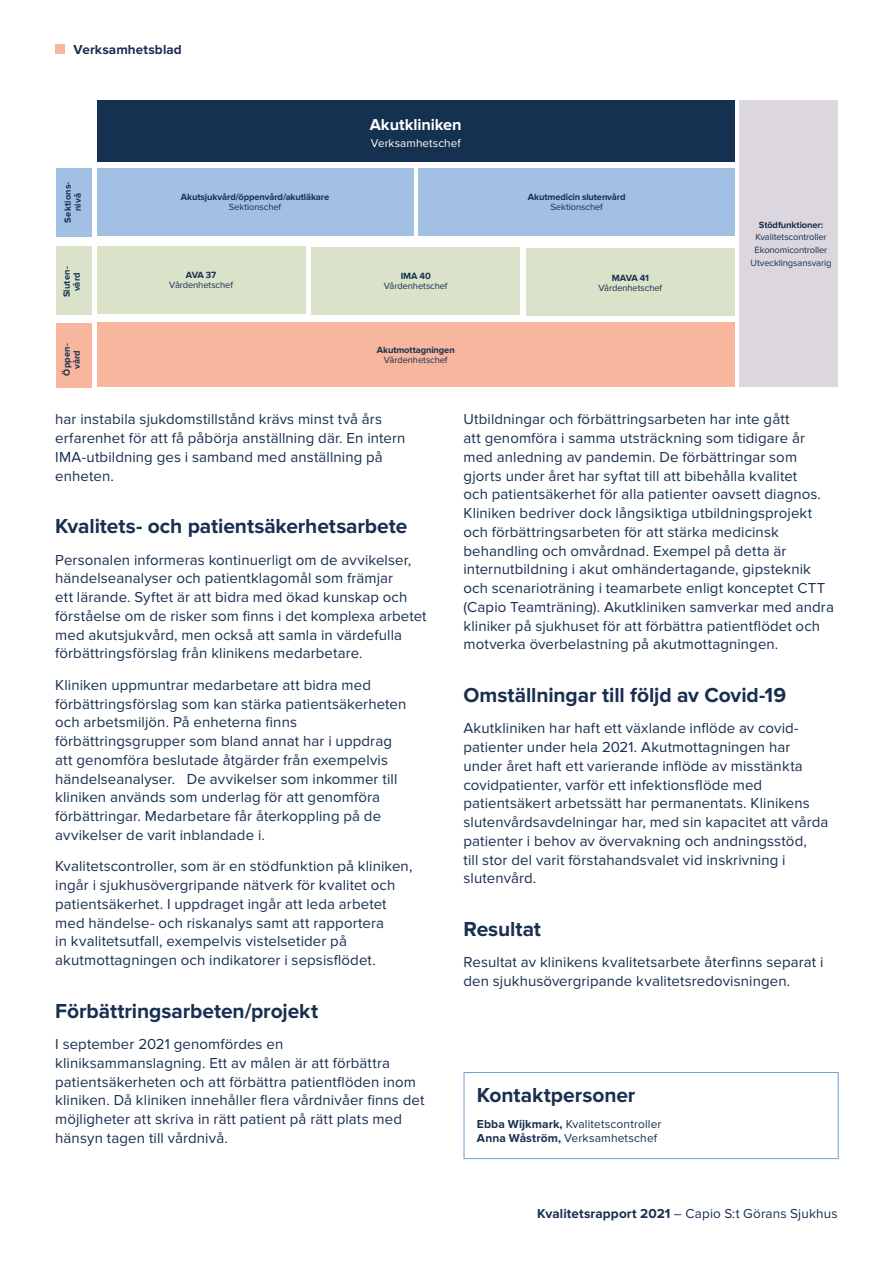
<style>
.page{position:relative;width:893px;height:1263px;background:#fff}
.page>*{position:absolute;margin:0;border:0;box-sizing:border-box;transform-origin:0 0}
.Underrubrik_1{font:700 21px "Proxima Nova";letter-spacing:-.005em;color:#182f4f}
.t1{font:700 16.35px "Proxima Nova";letter-spacing:-.005em;color:#fff}
.Brödtext{font:15px/18.8px "Proxima Nova";letter-spacing:.005em;color:#182f4f}
.t2{font:13.5px "Proxima Nova";letter-spacing:.01em;color:#182f4f}
.t3{font:700 13.5px "Proxima Nova";letter-spacing:.01em;color:#182f4f}
.Bildtext_under_bild{font:12px "Proxima Nova";letter-spacing:.01em;color:#182f4f}
.t4{font:11.7px "Proxima Nova";letter-spacing:.005em;color:#fff}
.t5{font:9.3px/12.9px "Proxima Nova";letter-spacing:-.01em;color:#14314f;text-align:center}
.t6{font:700 9.3px/10.1px "Proxima Nova";letter-spacing:-.01em;color:#14314f;text-align:center}
.t7{font:700 9.3px/10.1px "Proxima Nova";letter-spacing:.015em;color:#14314f;text-align:center}
.t8{font:700 9.3px/10.1px "Proxima Nova";letter-spacing:.01em;color:#14314f;text-align:center}
.s1{font-weight:400}
.s2{font-weight:700}
</style>
<div class="page">
<div style="left:55px;top:45px;width:10px;height:9px;background:#f7b69d"></div>
<div style="left:97px;top:100px;width:638px;height:61px;background:#14314f"></div>
<div style="left:56px;top:168px;width:36px;height:69px;background:#a2c0e4"></div>
<div style="left:740px;top:100px;width:98px;height:287px;background:#dcd6df"></div>
<div style="left:56px;top:246px;width:35px;height:69px;background:#dbe2ca"></div>
<div style="left:56px;top:323px;width:36px;height:65px;background:#f7b69d"></div>
<div style="left:97px;top:246px;width:208px;height:68px;background:#dbe2ca"></div>
<div style="left:97px;top:168px;width:316px;height:68px;background:#a2c0e4"></div>
<div style="left:97px;top:322px;width:638px;height:65px;background:#f7b69d"></div>
<div style="left:419px;top:168px;width:316px;height:68px;background:#a2c0e4"></div>
<div style="left:311px;top:247px;width:209px;height:68px;background:#dbe2ca"></div>
<div style="left:526px;top:248px;width:209px;height:68px;background:#dbe2ca"></div>
<div style="left:464px;top:1072px;width:374px;height:87px;border:1px solid #739fd5"></div>
<p class="t3" style="left:74px;top:42px;width:110px">Verksamhetsblad</p>
<p class="t7" style="left:63px;top:222px;width:42px;rotate:-90deg">Sektions&shy;nivå</p>
<p class="t8" style="left:62px;top:297px;width:32px;rotate:-90deg">Sluten&shy;vård</p>
<p class="t7" style="left:62px;top:376px;width:34px;rotate:-90deg">Öppen&shy;vård</p>
<p class="t6" style="left:181px;top:192px;width:150px">Akutsjukvård/öppenvård/akutläkare<br><span class="s1">Sektionschef</span></p>
<p class="t5" style="left:169px;top:270px;width:65px;line-height:10.1px"><span class="s2">AVA 37<br></span>Vårdenhetschef</p>
<p class="t1" style="left:370px;top:115px;width:94px">Akutkliniken</p>
<p class="t4" style="left:371px;top:137px;width:91px">Verksamhetschef</p>
<p class="t6" style="left:528px;top:192px;width:99px">Akutmedicin slutenvård<br><span class="s1">Sektionschef</span></p>
<p class="t5" style="left:384px;top:271px;width:65px;line-height:10.1px"><span class="s2">IMA 40<br></span>Vårdenhetschef</p>
<p class="t5" style="left:598px;top:273px;width:65px;line-height:10.1px"><span class="s2">MAVA 41<br></span>Vårdenhetschef</p>
<p class="t6" style="left:377px;top:345px;width:79px">Akutmottagningen<br><span class="s1">Vårdenhetschef</span></p>
<p class="t5" style="left:750px;top:218px;width:82px"><span class="s2">Stödfunktioner:<br></span>Kvalitetscontroller<br>Ekonomicontroller<br>Utvecklingsansvarig</p>
<p class="Brödtext" style="left:55px;top:410px;width:352px">har instabila sjukdomstillstånd krävs minst två års erfarenhet för att få påbörja anställning där. En intern IMA-utbildning ges i samband med anställning på enheten.</p>
<p class="Underrubrik_1" style="left:55px;top:514px;width:354px">Kvalitets- och patientsäkerhetsarbete</p>
<p class="Brödtext" style="left:55px;top:550px;width:373px">Personalen informeras kontinuerligt om de avvikelser, händelseanalyser och patientklagomål som främjar<br>ett lärande. Syftet är att bidra med ökad kunskap och förståelse om de risker som finns i det komplexa arbetet med akutsjukvård, men också att samla in värdefulla förbättringsförslag från klinikens medarbetare.</p>
<p class="Brödtext" style="left:55px;top:676px;width:353px">Kliniken uppmuntrar medarbetare att bidra med förbättringsförslag som kan stärka patientsäkerheten och arbetsmiljön. På enheterna finns förbättringsgrupper som bland annat har i uppdrag att genomföra beslutade åtgärder från exempelvis händelseanalyser. De avvikelser som inkommer till kliniken används som underlag för att genomföra förbättringar. Medarbetare får återkoppling på de avvikelser de varit inblandade i.</p>
<p class="Brödtext" style="left:55px;top:857px;width:359px">Kvalitetscontroller, som är en stödfunktion på kliniken, ingår i sjukhusövergripande nätverk för kvalitet och patientsäkerhet. I uppdraget ingår att leda arbetet med händelse- och riskanalys samt att rapportera<br>in kvalitetsutfall, exempelvis vistelsetider på akutmottagningen och indikatorer i sepsisflödet.</p>
<p class="Underrubrik_1" style="left:55px;top:998px;width:264px">Förbättringsarbeten/projekt</p>
<p class="Brödtext" style="left:55px;top:1035px;width:371px">I september 2021 genomfördes en kliniksammanslagning. Ett av målen är att förbättra patientsäkerheten och att förbättra patientflöden inom kliniken. Då kliniken innehåller flera vårdnivåer finns det möjligheter att skriva in rätt patient på rätt plats med hänsyn tagen till vårdnivå.</p>
<p class="Brödtext" style="left:463px;top:410px;width:372px">Utbildningar och förbättringsarbeten har inte gått<br>att genomföra i samma utsträckning som tidigare år med anledning av pandemin. De förbättringar som gjorts under året har syftat till att bibehålla kvalitet<br>och patientsäkerhet för alla patienter oavsett diagnos.<br>Kliniken bedriver dock långsiktiga utbildningsprojekt och förbättringsarbeten för att stärka medicinsk behandling och omvårdnad. Exempel på detta är internutbildning i akut omhändertagande, gipsteknik och scenarioträning i teamarbete enligt konceptet CTT (Capio Teamträning). Akutkliniken samverkar med andra kliniker på sjukhuset för att förbättra patientflödet och motverka överbelastning på akutmottagningen.</p>
<p class="Underrubrik_1" style="left:463px;top:683px;width:324px">Omställningar till följd av Covid-19</p>
<p class="Brödtext" style="left:463px;top:719px;width:366px">Akutkliniken har haft ett växlande inflöde av covid&shy;patienter under hela 2021. Akutmottagningen har under året haft ett varierande inflöde av misstänkta covidpatienter, varför ett infektionsflöde med patientsäkert arbetssätt har permanentats. Klinikens slutenvårdsavdelningar har, med sin kapacitet att vårda patienter i behov av övervakning och andningsstöd,<br>till stor del varit förstahandsvalet vid inskrivning i slutenvård.</p>
<p class="Underrubrik_1" style="left:463px;top:917px;width:79px">Resultat</p>
<p class="Brödtext" style="left:463px;top:953px;width:361px">Resultat av klinikens kvalitetsarbete återfinns separat i den sjukhusövergripande kvalitetsredovisningen.</p>
<p class="Underrubrik_1" style="left:477px;top:1083px;width:160px">Kontaktpersoner</p>
<p class="Bildtext_under_bild" style="left:477px;top:1117px;width:186px"><span class="s2">Ebba Wijkmark,</span> Kvalitetscontroller</p>
<p class="Bildtext_under_bild" style="left:477px;top:1131px;width:182px"><span class="s2">Anna Wåström,</span> Verksamhetschef</p>
<p class="t2" style="left:537px;top:1206px;width:302px"><span class="s2">Kvalitetsrapport 2021</span> – Capio S:t Görans Sjukhus</p>
</div>
